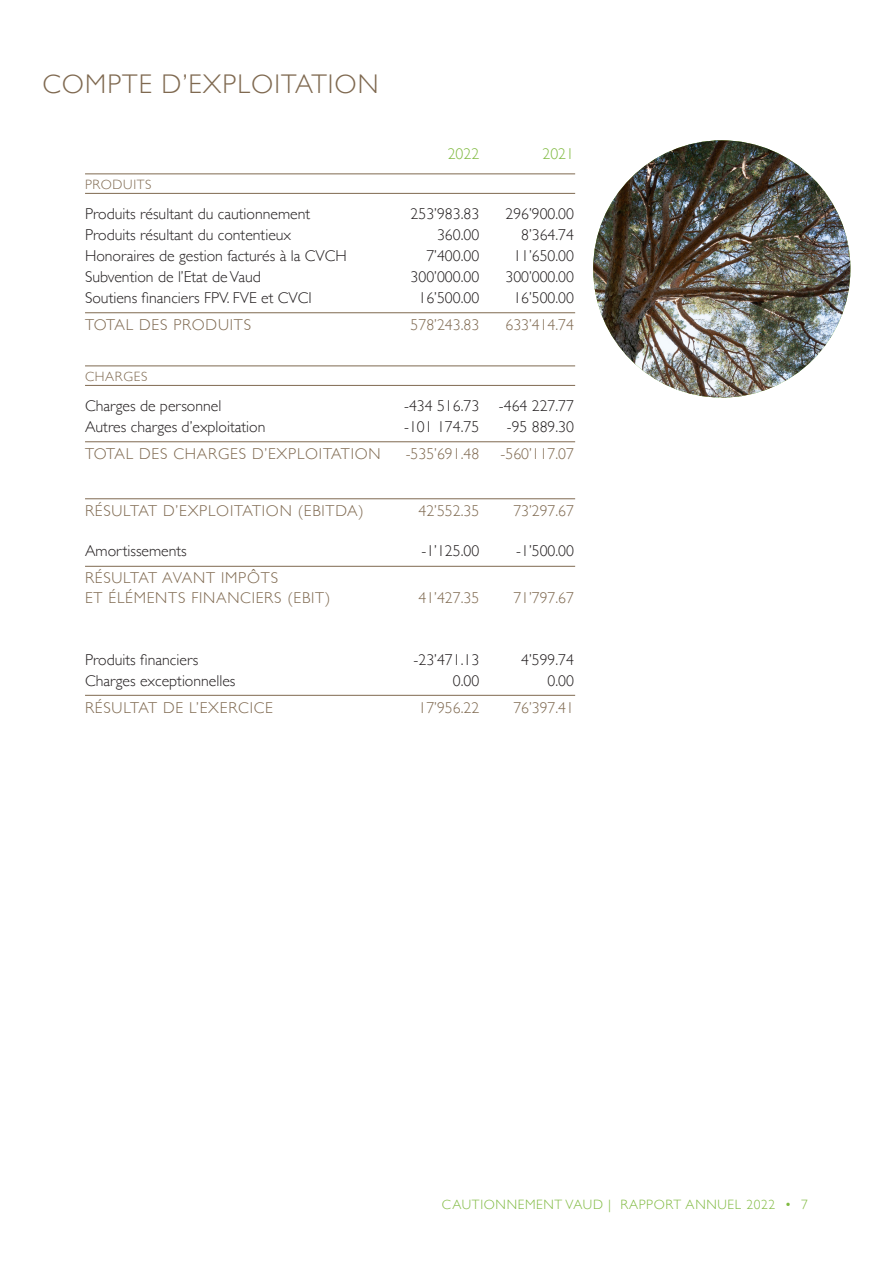
<style>
.page{position:relative;width:893px;height:1263px;background:#fff}
.page>*{position:absolute;margin:0;border:0;box-sizing:border-box;transform-origin:0 0}
.TITRE{font:300 27px "Gill Sans";letter-spacing:.04em;color:#7f6950}
.TABLEAU_2_colonnes{font:300 15.75px "Gill Sans";color:#231f20}
.TABLEAU_2_colonnes_T{font:300 15.75px "Gill Sans";letter-spacing:.05em;color:#7f6950}
.texte{font:300 15.75px "Gill Sans";color:#80ba41}
.pagination{font:300 13.5px "Gill Sans";letter-spacing:.05em;color:#80ba41}
.TABLEAU_2_colonnes_2{font:300 13.5px "Gill Sans";letter-spacing:.05em;color:#7f6950}
</style>
<div class="page">
<hr style="left:85px;top:174px;width:490px;height:1px;background:#7f6950">
<hr style="left:85px;top:193px;width:490px;height:1px;background:#7f6950">
<hr style="left:85px;top:312px;width:490px;height:1px;background:#7f6950">
<hr style="left:85px;top:366px;width:490px;height:1px;background:#7f6950">
<hr style="left:85px;top:385px;width:490px;height:1px;background:#7f6950">
<hr style="left:85px;top:441px;width:490px;height:1px;background:#7f6950">
<hr style="left:85px;top:498px;width:490px;height:1px;background:#7f6950">
<hr style="left:85px;top:566px;width:490px;height:1px;background:#7f6950">
<hr style="left:85px;top:695px;width:490px;height:1px;background:#7f6950">
<img style="left:593px;top:140px;width:257px;height:258px;border-radius:129px">
<p class="TITRE" style="left:43px;top:63px;width:338px">COMPTE D’EXPLOITATION</p>
<p class="texte" style="left:448px;top:141px;width:33px">2022</p>
<p class="texte" style="left:543px;top:141px;width:33px">2021</p>
<p class="TABLEAU_2_colonnes_2" style="left:85px;top:174px;width:68px">PRODUITS</p>
<p class="TABLEAU_2_colonnes" style="left:85px;top:201px;width:227px">Produits résultant du cautionnement</p>
<p class="TABLEAU_2_colonnes" style="left:411px;top:201px;width:70px">253’983.83</p>
<p class="TABLEAU_2_colonnes" style="left:505px;top:201px;width:70px">296’900.00</p>
<p class="TABLEAU_2_colonnes" style="left:85px;top:222px;width:208px">Produits résultant du contentieux</p>
<p class="TABLEAU_2_colonnes" style="left:437px;top:222px;width:44px">360.00</p>
<p class="TABLEAU_2_colonnes" style="left:521px;top:222px;width:54px">8’364.74</p>
<p class="TABLEAU_2_colonnes" style="left:85px;top:243px;width:263px">Honoraires de gestion facturés à la CVCH</p>
<p class="TABLEAU_2_colonnes" style="left:426px;top:243px;width:54px">7’400.00</p>
<p class="TABLEAU_2_colonnes" style="left:513px;top:243px;width:62px">11’650.00</p>
<p class="TABLEAU_2_colonnes" style="left:85px;top:264px;width:177px">Subvention de l’Etat de Vaud</p>
<p class="TABLEAU_2_colonnes" style="left:411px;top:264px;width:70px">300’000.00</p>
<p class="TABLEAU_2_colonnes" style="left:505px;top:264px;width:70px">300’000.00</p>
<p class="TABLEAU_2_colonnes" style="left:85px;top:285px;width:228px">Soutiens financiers FPV. FVE et CVCI</p>
<p class="TABLEAU_2_colonnes" style="left:418px;top:285px;width:62px">16’500.00</p>
<p class="TABLEAU_2_colonnes" style="left:513px;top:285px;width:62px">16’500.00</p>
<p class="TABLEAU_2_colonnes_T" style="left:85px;top:312px;width:168px">TOTAL DES PRODUITS</p>
<p class="TABLEAU_2_colonnes_T" style="left:411px;top:312px;width:70px">578’243.83</p>
<p class="TABLEAU_2_colonnes_T" style="left:505px;top:312px;width:70px">633’414.74</p>
<p class="TABLEAU_2_colonnes_2" style="left:85px;top:366px;width:64px">CHARGES</p>
<p class="TABLEAU_2_colonnes" style="left:85px;top:393px;width:138px">Charges de personnel</p>
<p class="TABLEAU_2_colonnes" style="left:404px;top:393px;width:77px">-434 516.73</p>
<p class="TABLEAU_2_colonnes" style="left:499px;top:393px;width:77px">-464 227.77</p>
<p class="TABLEAU_2_colonnes" style="left:85px;top:414px;width:182px">Autres charges d’exploitation</p>
<p class="TABLEAU_2_colonnes" style="left:404px;top:414px;width:77px">-101 174.75</p>
<p class="TABLEAU_2_colonnes" style="left:507px;top:414px;width:69px">-95 889.30</p>
<p class="TABLEAU_2_colonnes_T" style="left:85px;top:441px;width:297px">TOTAL DES CHARGES D’EXPLOITATION</p>
<p class="TABLEAU_2_colonnes_T" style="left:406px;top:441px;width:75px">-535’691.48</p>
<p class="TABLEAU_2_colonnes_T" style="left:501px;top:441px;width:75px">-560’117.07</p>
<p class="TABLEAU_2_colonnes_T" style="left:85px;top:498px;width:280px">RÉSULTAT D’EXPLOITATION (EBITDA)</p>
<p class="TABLEAU_2_colonnes_T" style="left:418px;top:498px;width:62px">42’552.35</p>
<p class="TABLEAU_2_colonnes_T" style="left:513px;top:498px;width:62px">73’297.67</p>
<p class="TABLEAU_2_colonnes" style="left:85px;top:539px;width:103px">Amortissements</p>
<p class="TABLEAU_2_colonnes" style="left:421px;top:539px;width:59px">-1’125.00</p>
<p class="TABLEAU_2_colonnes" style="left:516px;top:539px;width:59px">-1’500.00</p>
<p class="TABLEAU_2_colonnes_T" style="left:85px;top:566px;width:195px">RÉSULTAT AVANT IMPÔTS</p>
<p class="TABLEAU_2_colonnes_T" style="left:85px;top:585px;width:247px">ET ÉLÉMENTS FINANCIERS (EBIT)</p>
<p class="TABLEAU_2_colonnes_T" style="left:418px;top:585px;width:62px">41’427.35</p>
<p class="TABLEAU_2_colonnes_T" style="left:513px;top:585px;width:62px">71’797.67</p>
<p class="TABLEAU_2_colonnes" style="left:85px;top:647px;width:115px">Produits financiers</p>
<p class="TABLEAU_2_colonnes" style="left:414px;top:647px;width:67px">-23’471.13</p>
<p class="TABLEAU_2_colonnes" style="left:521px;top:647px;width:54px">4’599.74</p>
<p class="TABLEAU_2_colonnes" style="left:85px;top:668px;width:152px">Charges exceptionnelles</p>
<p class="TABLEAU_2_colonnes" style="left:453px;top:668px;width:28px">0.00</p>
<p class="TABLEAU_2_colonnes" style="left:548px;top:668px;width:28px">0.00</p>
<p class="TABLEAU_2_colonnes_T" style="left:85px;top:695px;width:189px">RÉSULTAT DE L’EXERCICE</p>
<p class="TABLEAU_2_colonnes_T" style="left:418px;top:695px;width:62px">17’956.22</p>
<p class="TABLEAU_2_colonnes_T" style="left:513px;top:695px;width:62px">76’397.41</p>
<p class="pagination" style="left:442px;top:1193px;width:367px">CAUTIONNEMENT VAUD | RAPPORT ANNUEL 2022 • 7</p>
</div>
